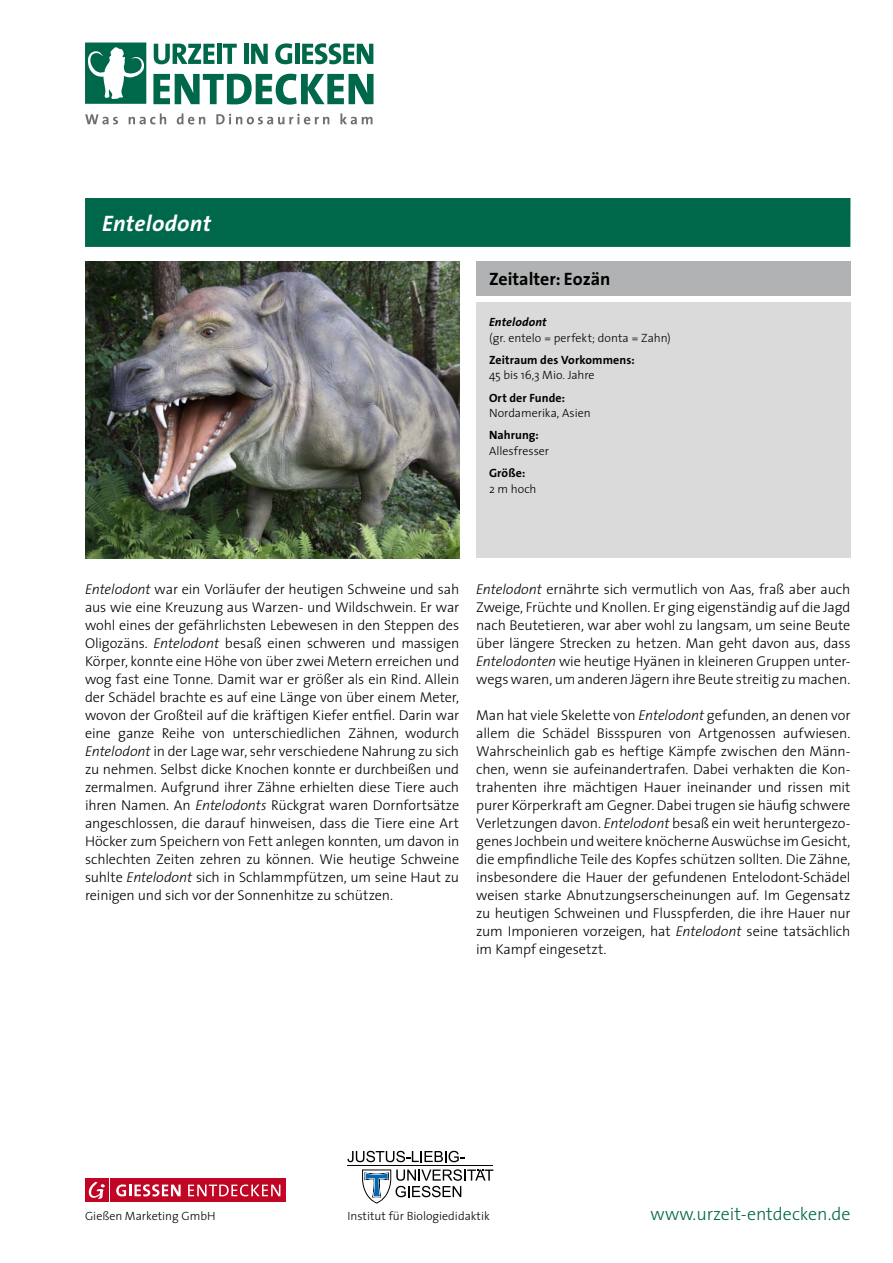
<style>
.page{position:relative;width:893px;height:1263px;background:#fff}
.page>*{position:absolute;margin:0;border:0;box-sizing:border-box;transform-origin:0 0}
.t1{font:italic 700 22.5px "The Sans";letter-spacing:.015em;color:#fff}
.t2{font:300 18px "The Sans";color:#00684a}
.t3{font:700 18px "The Sans";color:#000}
.t4{font:300 14.25px/18px "The Sans";letter-spacing:-.01em;color:#000;text-align:justify}
.t5{font:300 12px "The Sans";color:#000}
.t6{font:700 12px "The Sans";letter-spacing:.01em;color:#000}
.t7{font:italic 700 12px "The Sans";letter-spacing:.01em;color:#000}
.s1{font-style:italic}
</style>
<div class="page">
<div style="left:476px;top:303px;width:374px;height:255px;background:#dadada"></div>
<img style="left:85px;top:261px;width:374px;height:297px">
<hr style="left:347px;top:1165px;width:146px;height:1px;background:#000">
<svg style="left:347px;top:1151px;width:117px;height:11px"></svg>
<svg style="left:362px;top:1169px;width:131px;height:34px"></svg>
<div style="left:85px;top:1179px;width:23px;height:23px;background:#c10525"></div>
<svg style="left:89px;top:1182px;width:16px;height:17px"></svg>
<div style="left:111px;top:1179px;width:175px;height:23px;background:#c10525"></div>
<svg style="left:188px;top:1184px;width:92px;height:12px"></svg>
<svg style="left:116px;top:1184px;width:65px;height:12px"></svg>
<div style="left:85px;top:198px;width:765px;height:49px;background:#00684a"></div>
<div style="left:476px;top:261px;width:374px;height:35px;background:#b1b2b3"></div>
<svg style="left:85px;top:114px;width:33px;height:10px"></svg>
<svg style="left:129px;top:113px;width:37px;height:11px"></svg>
<svg style="left:177px;top:113px;width:28px;height:11px"></svg>
<svg style="left:216px;top:114px;width:113px;height:10px"></svg>
<svg style="left:340px;top:113px;width:32px;height:11px"></svg>
<svg style="left:85px;top:43px;width:288px;height:62px"></svg>
<h1 class="t1" style="left:102px;top:209px;width:110px">Entelodont</h1>
<p class="t3" style="left:489px;top:267px;width:123px">Zeitalter: Eozän</p>
<p class="t7" style="left:489px;top:314px;width:59px">Entelodont</p>
<p class="t5" style="left:489px;top:330px;width:183px">(gr. entelo = perfekt; donta = Zahn)</p>
<p class="t6" style="left:489px;top:352px;width:147px">Zeitraum des Vorkommens:</p>
<p class="t5" style="left:489px;top:368px;width:107px">45 bis 16,3 Mio. Jahre</p>
<p class="t6" style="left:489px;top:390px;width:78px">Ort der Funde:</p>
<p class="t5" style="left:489px;top:406px;width:103px">Nordamerika, Asien</p>
<p class="t6" style="left:489px;top:428px;width:51px">Nahrung:</p>
<p class="t5" style="left:489px;top:443px;width:62px">Allesfresser</p>
<p class="t6" style="left:489px;top:466px;width:38px">Größe:</p>
<p class="t5" style="left:489px;top:481px;width:49px">2 m hoch</p>
<p class="t4" style="left:85px;top:580px;width:376px"><span class="s1">Entelodont</span> war ein Vorläufer der heutigen Schweine und sah aus wie eine Kreuzung aus Warzen- und Wildschwein. Er war wohl eines der gefährlichsten Lebewesen in den Steppen des Oligozäns. <span class="s1">Entelodont</span> besaß einen schweren und massigen Körper, konnte eine Höhe von über zwei Metern erreichen und wog fast eine Tonne. Damit war er größer als ein Rind. Allein der Schädel brachte es auf eine Länge von über einem Meter, wovon der Großteil auf die kräftigen Kiefer entfiel. Darin war eine ganze Reihe von unterschiedlichen Zähnen, wodurch <span class="s1">Entelodont</span> in der Lage war, sehr verschiedene Nahrung zu sich zu nehmen. Selbst dicke Knochen konnte er durchbeißen und zermalmen. Aufgrund ihrer Zähne erhielten diese Tiere auch ihren Namen. An <span class="s1">Entelodonts</span> Rückgrat waren Dornfortsätze angeschlossen, die darauf hinweisen, dass die Tiere eine Art Höcker zum Speichern von Fett anlegen konnten, um davon in schlechten Zeiten zehren zu können. Wie heutige Schweine suhlte <span class="s1">Entelodont</span> sich in Schlammpfützen, um seine Haut zu reinigen und sich vor der Sonnenhitze zu schützen.</p>
<p class="t4" style="left:476px;top:580px;width:376px"><span class="s1">Entelodont</span> ernährte sich vermutlich von Aas, fraß aber auch Zweige, Früchte und Knollen. Er ging eigenständig auf die Jagd nach Beutetieren, war aber wohl zu langsam, um seine Beute über längere Strecken zu hetzen. Man geht davon aus, dass <span class="s1">Entelodonten</span> wie heutige Hyänen in kleineren Gruppen unter&shy;wegs waren, um anderen Jägern ihre Beute streitig zu machen.</p>
<p class="t4" style="left:476px;top:706px;width:376px">Man hat viele Skelette von <span class="s1">Entelodont</span> gefunden, an denen vor allem die Schädel Bissspuren von Artgenossen aufwiesen.<br>Wahrscheinlich gab es heftige Kämpfe zwischen den Männ&shy;chen, wenn sie aufeinandertrafen. Dabei verhakten die Kon&shy;trahenten ihre mächtigen Hauer ineinander und rissen mit purer Körperkraft am Gegner. Dabei trugen sie häufig schwere Verletzungen davon. <span class="s1">Entelodont</span> besaß ein weit heruntergezo&shy;genes Jochbein und weitere knöcherne Auswüchse im Gesicht, die empfindliche Teile des Kopfes schützen sollten. Die Zähne, insbesondere die Hauer der gefundenen Entelodont-Schädel weisen starke Abnutzungserscheinungen auf. Im Gegensatz zu heutigen Schweinen und Flusspferden, die ihre Hauer nur zum Imponieren vorzeigen, hat <span class="s1">Entelodont</span> seine tatsächlich im Kampf eingesetzt.</p>
<p class="t5" style="left:85px;top:1208px;width:132px">Gießen Marketing GmbH</p>
<p class="t5" style="left:347px;top:1208px;width:144px">Institut für Biologiedidaktik</p>
<p class="t2" style="left:651px;top:1203px;width:201px">www.urzeit-entdecken.de</p>
</div>
